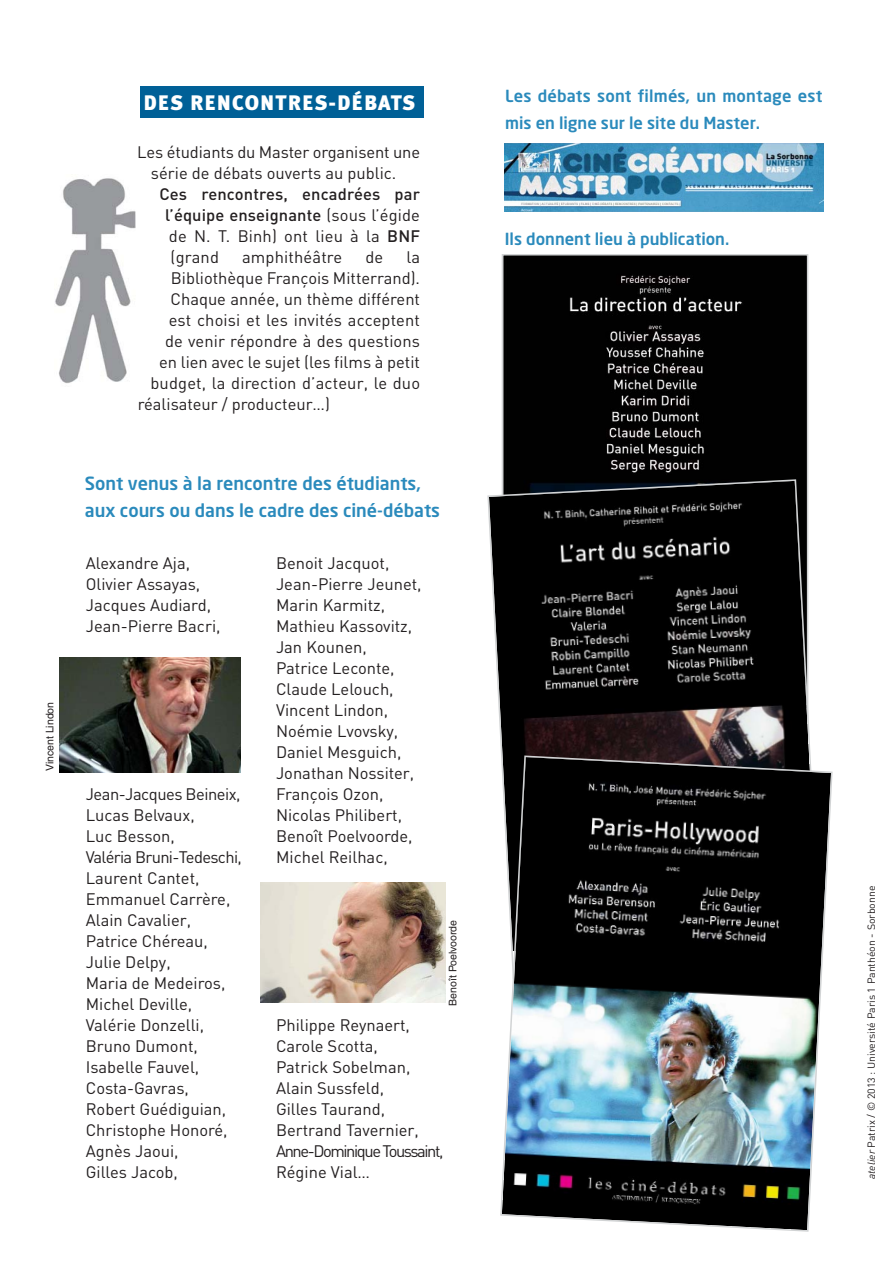
<style>
.page{position:relative;width:893px;height:1263px;background:#fff}
.page>*{position:absolute;margin:0;border:0;box-sizing:border-box;transform-origin:0 0}
.t1{font:900 21px "Meta Plus";letter-spacing:.05em;color:#fff}
.t2{font:500 18px/27px "Neo Sans";color:#2a8abc}
.t3{font:16.5px/21px "DIN";color:#231f20}
.t4{font:500 16.5px/27px "Neo Sans";color:#2a8abc}
.t5{font:500 16.5px "DIN";letter-spacing:.005em;color:#231f20}
.t6{font:10.5px "DIN";color:#231f20}
.t7{font:10.5px "Helvetica";color:#231f20}
.s1{font-weight:400}
.s2{font-weight:500}
.s3{font-style:italic}
</style>
<div class="page">
<img style="left:59px;top:657px;width:182px;height:116px">
<img style="left:261px;top:882px;width:184px;height:121px">
<img style="left:505px;top:143px;width:318px;height:69px">
<div style="left:140px;top:87px;width:283px;height:31px;background:#006097"></div>
<img style="left:55px;top:178px;width:81px;height:206px">
<img style="left:504px;top:257px;width:301px;height:222px">
<svg style="left:487px;top:479px;width:324px;height:276px;background:#211f1f"></svg>
<img style="left:500px;top:755px;width:333px;height:477px">
<p class="t7" style="left:46px;top:771px;width:71px;rotate:-90deg">Vincent Lindon</p>
<p class="t1" style="left:144px;top:95px;width:273px">DES RENCONTRES-DÉBATS</p>
<p class="t3" style="left:151px;top:144px;width:270px;text-indent:-14px">Les étudiants du Master organisent une série de débats ouverts au public.</p>
<p class="t5" style="left:159px;top:188px;width:262px">Ces rencontres, encadrées par</p>
<p class="t5" style="left:165px;top:209px;width:256px">l’équipe enseignante <span class="s1">(sous l’égide</span></p>
<p class="t3" style="left:169px;top:228px;width:253px">de N. T. Binh) ont lieu à la <span class="s2">BNF</span></p>
<p class="t3" style="left:171px;top:249px;width:50px">(grand</p>
<p class="t3" style="left:242px;top:249px;width:102px">amphithéâtre</p>
<p class="t3" style="left:365px;top:249px;width:19px">de</p>
<p class="t3" style="left:406px;top:249px;width:15px">la</p>
<p class="t3" style="left:171px;top:270px;width:251px">Bibliothèque François Mitterrand).</p>
<p class="t3" style="left:170px;top:291px;width:251px">Chaque année, un thème différent</p>
<p class="t3" style="left:169px;top:312px;width:253px">est choisi et les invités acceptent</p>
<p class="t3" style="left:165px;top:333px;width:256px">de venir répondre à des questions</p>
<p class="t3" style="left:159px;top:354px;width:262px">en lien avec le sujet (les films à petit</p>
<p class="t3" style="left:150px;top:375px;width:271px">budget, la direction d’acteur, le duo</p>
<p class="t3" style="left:138px;top:396px;width:194px">réalisateur / producteur…)</p>
<p class="t2" style="left:85px;top:471px;width:357px">Sont venus à la rencontre des étudiants, aux cours ou dans le cadre des ciné-débats</p>
<p class="t3" style="left:86px;top:555px;width:136px">Alexandre Aja,<br>Olivier Assayas,<br>Jacques Audiard,<br>Jean-Pierre Bacri,</p>
<p class="t3" style="left:86px;top:786px;width:157px">Jean-Jacques Beineix,<br>Lucas Belvaux,<br>Luc Besson,<br>Valéria Bruni-Tedeschi,<br>Laurent Cantet,<br>Emmanuel Carrère,<br>Alain Cavalier,<br>Patrice Chéreau,<br>Julie Delpy,<br>Maria de Medeiros,<br>Michel Deville,<br>Valérie Donzelli,<br>Bruno Dumont,<br>Isabelle Fauvel,<br>Costa-Gavras,<br>Robert Guédiguian,<br>Christophe Honoré,<br>Agnès Jaoui,<br>Gilles Jacob,</p>
<p class="t3" style="left:276px;top:555px;width:147px">Benoit Jacquot,<br>Jean-Pierre Jeunet,<br>Marin Karmitz,<br>Mathieu Kassovitz,<br>Jan Kounen,<br>Patrice Leconte,<br>Claude Lelouch,<br>Vincent Lindon,<br>Noémie Lvovsky,<br>Daniel Mesguich,<br>Jonathan Nossiter,<br>François Ozon,<br>Nicolas Philibert,<br>Benoît Poelvoorde,<br>Michel Reilhac,</p>
<p class="t7" style="left:449px;top:1006px;width:87px;rotate:-90deg">Benoît Poelvoorde</p>
<p class="t3" style="left:276px;top:1017px;width:169px">Philippe Reynaert,<br>Carole Scotta,<br>Patrick Sobelman,<br>Alain Sussfeld,<br>Gilles Taurand,<br>Bertrand Tavernier,<br>Anne-Dominique Toussaint,<br>Régine Vial…</p>
<p class="t4" style="left:505px;top:84px;width:319px">Les débats sont filmés, un montage est mis en ligne sur le site du Master.</p>
<p class="t4" style="left:505px;top:227px;width:226px">Ils donnent lieu à publication.</p>
<p class="t6" style="left:867px;top:1179px;width:295px;rotate:-90deg"><span class="s3">atelier</span> Patrix / © 2013 : Université Paris 1 Panthéon - Sorbonne</p>
</div>
